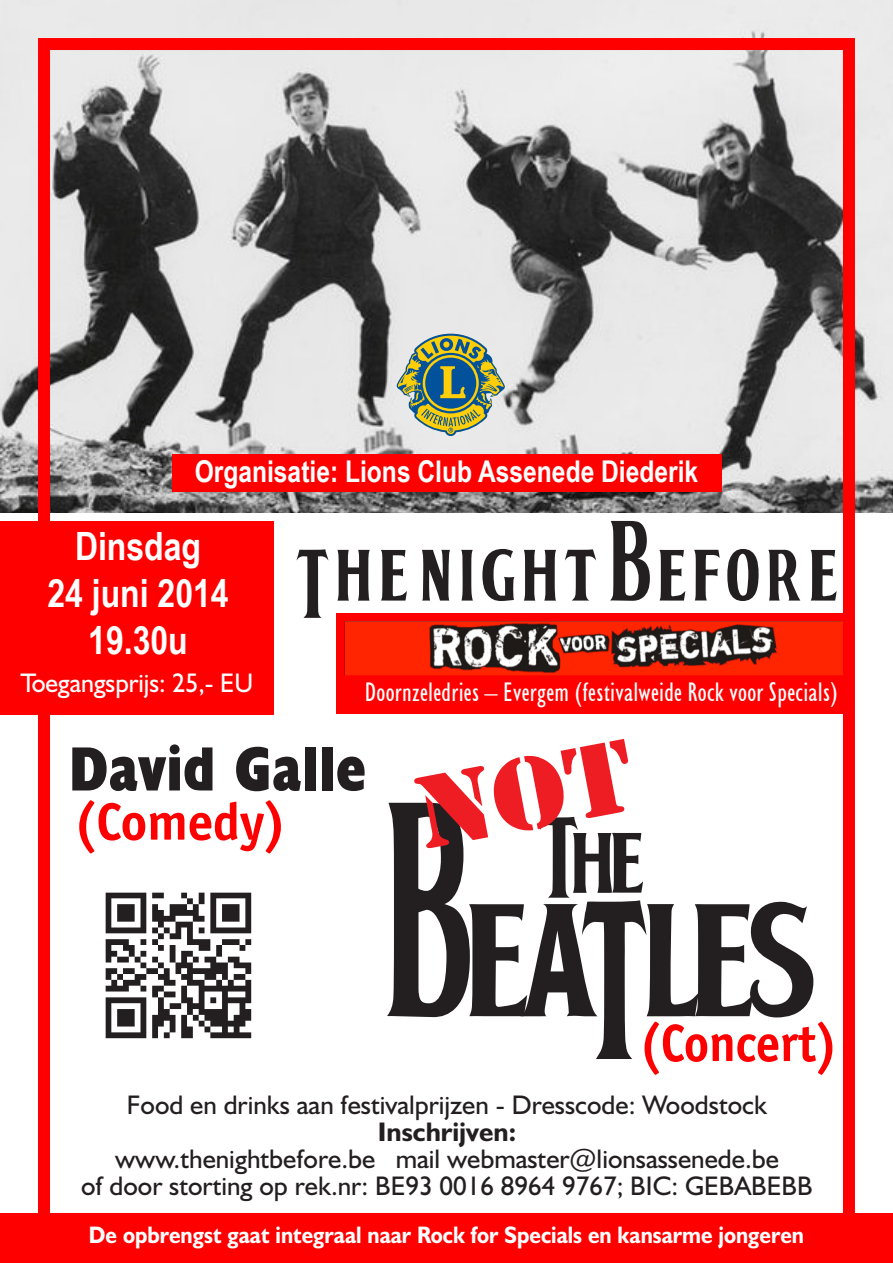
<style>
.page{position:relative;width:893px;height:1263px;background:#fff}
.page>*{position:absolute;margin:0;border:0;box-sizing:border-box;transform-origin:0 0}
.t1{font:700 condensed 63px "Humanist 521 BT Xtra";color:#231f20}
.t2{font:700 54px "Officina Sans";color:#f00;scale:.95 1}
.t3{font:700 54px "Officina Sans";color:#f00}
.t4{font:700 39px "Arial Narrow";color:#fff}
.t5{font:700 30px "Arial Narrow";color:#fff}
.t6{font:27px "Humanist 521 BT";color:#231f20}
.t7{font:condensed 27px "Humanist 521 BT";letter-spacing:.01em;color:#fff}
.t8{font:27px "Humanist 521 BT";color:#fff;scale:.96 1}
.t9{font:700 27px "Humanist 521 BT";color:#231f20}
.t10{font:700 24px "Humanist 521 BT";color:#fff;scale:.9 1}
</style>
<div class="page">
<div style="left:337px;top:614px;width:512px;height:100px;background:#f00"></div>
<div style="left:0;top:521px;width:274px;height:193px;background:#f00"></div>
<img style="left:0;top:0;width:893px;height:512px">
<svg style="left:297px;top:521px;width:540px;height:97px"></svg>
<div style="left:172px;top:454px;width:549px;height:38px;background:#f00"></div>
<img style="left:345px;top:621px;width:497px;height:55px">
<div style="left:38px;top:38px;width:817px;height:1187px;border:12px solid #f00"></div>
<svg style="left:397px;top:334px;width:108px;height:102px;background:#98a786"></svg>
<img style="left:105px;top:892px;width:147px;height:147px">
<div style="left:0;top:1213px;width:893px;height:50px;background:#f00"></div>
<svg style="left:387px;top:802px;width:426px;height:257px"></svg>
<p class="t5" style="left:195px;top:449px;width:505px">Organisatie: Lions Club Assenede Diederik</p>
<p class="t4" style="left:75px;top:517px;width:128px">Dinsdag</p>
<p class="t4" style="left:47px;top:563px;width:183px">24 juni 2014</p>
<p class="t4" style="left:88px;top:610px;width:101px">19.30u</p>
<p class="t8" style="left:20px;top:666px;width:244px">Toegangsprijs: 25,- EU</p>
<p class="t7" style="left:365px;top:676px;width:475px">Doornzeledries – Evergem (festivalweide Rock voor Specials)</p>
<p class="t1" style="left:69px;top:730px;width:299px">David Galle</p>
<p class="t3" style="left:73px;top:789px;width:215px">(Comedy)</p>
<p class="t2" style="left:639px;top:1010px;width:211px">(Concert)</p>
<p class="t6" style="left:127px;top:1088px;width:642px">Food en drinks aan festivalprijzen - Dresscode: Woodstock</p>
<p class="t9" style="left:378px;top:1114px;width:140px">Inschrijven:</p>
<p class="t6" style="left:115px;top:1142px;width:665px">www.thenightbefore.be mail webmaster@lionsassenede.be</p>
<p class="t6" style="left:81px;top:1169px;width:733px">of door storting op rek.nr: BE93 0016 8964 9767; BIC: GEBABEBB</p>
<p class="t10" style="left:89px;top:1220px;width:796px">De opbrengst gaat integraal naar Rock for Specials en kansarme jongeren</p>
</div>
